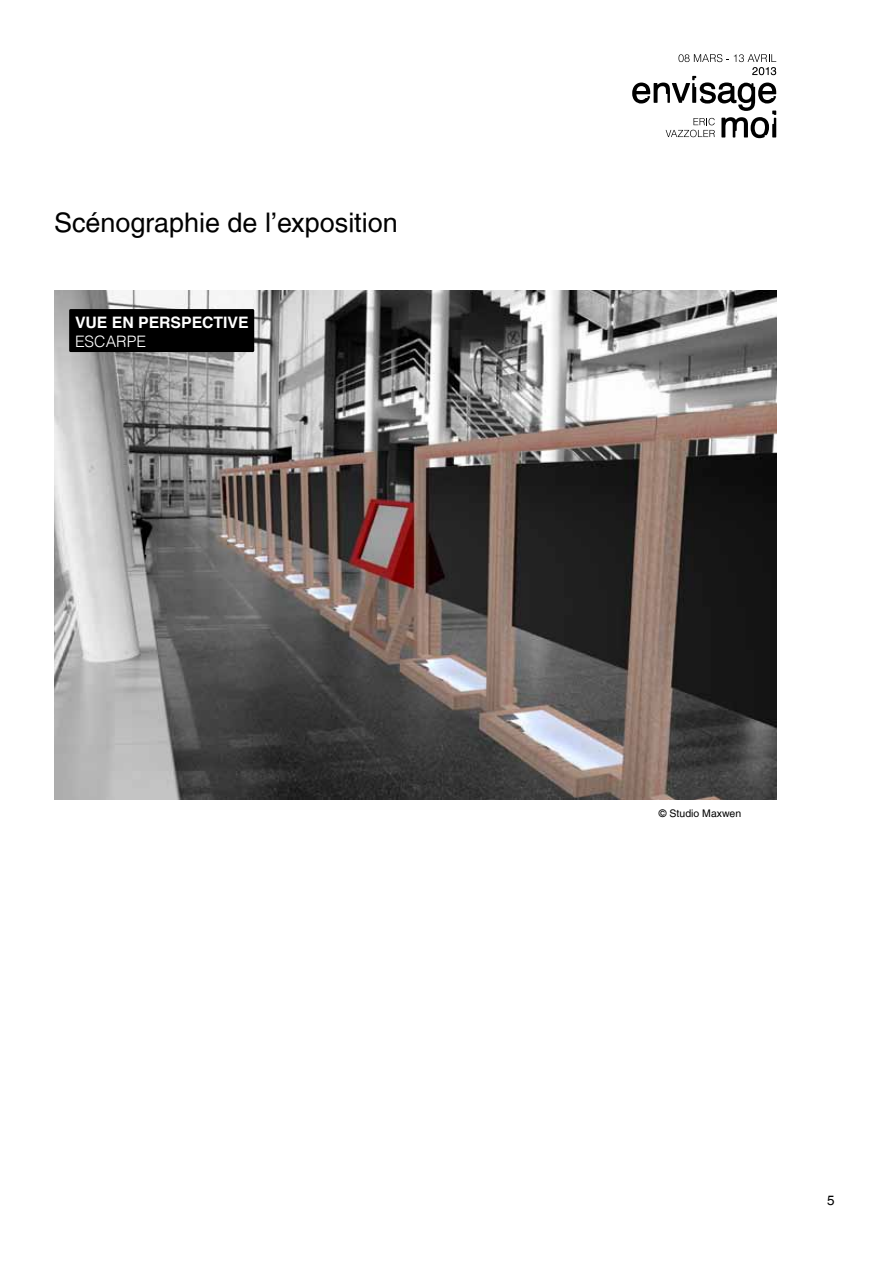
<style>
.page{position:relative;width:893px;height:1263px;background:#fff}
.page>*{position:absolute;margin:0;border:0;box-sizing:border-box;transform-origin:0 0}
.t1{font:27px "Helvetica LT";color:#000}
.t2{font:700 15.75px "Helvetica";color:#fff}
.t3{font:300 15.75px "Helvetica";color:#fff}
.t4{font:13.5px "Helvetica LT";color:#000}
.t5{font:10.5px "Helvetica LT";color:#000}
</style>
<div class="page">
<img style="left:54px;top:291px;width:723px;height:509px">
<div style="left:70px;top:310px;width:183px;height:41px;background:#000"></div>
<div style="left:69px;top:309px;width:185px;height:43px;border:3px solid #000"></div>
<svg style="left:632px;top:54px;width:144px;height:84px"></svg>
<p class="t1" style="left:54px;top:207px;width:345px">Scénographie de l’exposition</p>
<p class="t2" style="left:75px;top:310px;width:175px">VUE EN PERSPECTIVE</p>
<p class="t3" style="left:75px;top:329px;width:73px">ESCARPE</p>
<p class="t5" style="left:659px;top:807px;width:84px">© Studio Maxwen</p>
<p class="t4" style="left:827px;top:1192px;width:9px">5</p>
</div>
